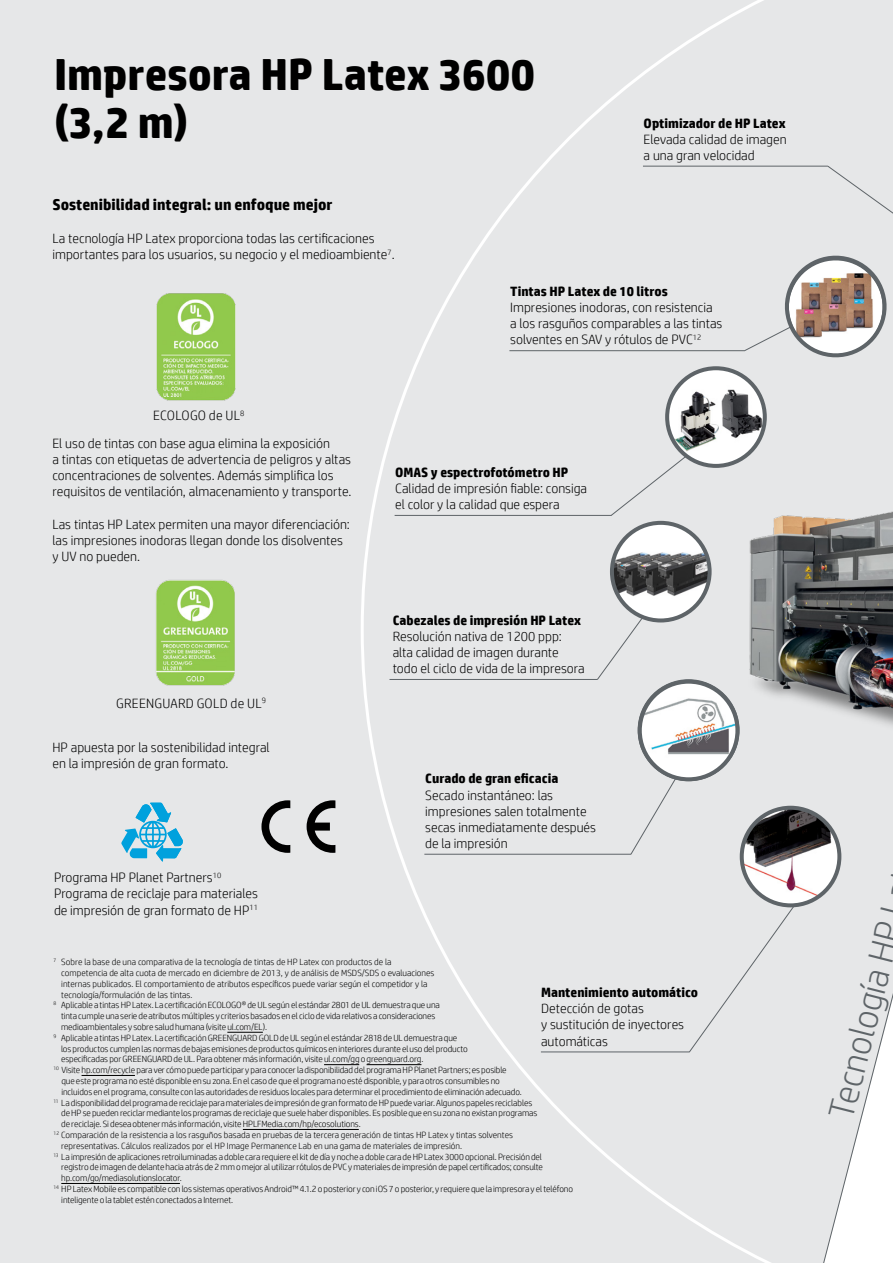
<style>
.page{position:relative;width:893px;height:1263px;background:#e6e7e8}
.page>*{position:absolute;margin:0;border:0;box-sizing:border-box;transform-origin:0 0}
.t1{font:700 45px/48px "HP Simplified";color:#000}
.t2{font:300 36px "HP Simplified";color:#5e6468}
.t3{font:700 15.75px "HP Simplified";color:#000}
.t4{font:300 13.5px/16.2px "HP Simplified";color:#000}
.t5{font:700 13.5px "HP Simplified";color:#000}
.t6{font:300 9px "HP Simplified";letter-spacing:-.01em;color:#000}
</style>
<div class="page">
<hr style="left:643px;top:166px;width:185px;height:1px;background:#5e6468">
<div style="left:827px;top:166px;width:66px;height:70px;background:#e6e7e8"></div>
<svg style="left:819px;top:825px;width:74px;height:438px"></svg>
<div style="left:144px;top:0;width:662px;height:1263px;background:#e6e7e8"></div>
<div style="left:95px;top:0;width:49px;height:1263px;background:#e6e7e8"></div>
<img style="left:741px;top:402px;width:152px;height:379px">
<hr style="left:227px;top:1032px;width:36px;height:1px;background:#000">
<hr style="left:324px;top:1064px;width:35px;height:1px;background:#000">
<hr style="left:367px;top:1064px;width:54px;height:1px;background:#000">
<hr style="left:82px;top:1075px;width:53px;height:1px;background:#000">
<hr style="left:243px;top:1129px;width:116px;height:1px;background:#000">
<hr style="left:61px;top:1183px;width:119px;height:1px;background:#000">
<svg style="left:744px;top:252px;width:146px;height:109px"></svg>
<img style="left:612px;top:523px;width:98px;height:97px;border-radius:49px">
<div style="left:610px;top:521px;width:102px;height:101px;border:4px solid #5e6468;border-radius:50%"></div>
<img style="left:640px;top:682px;width:97px;height:97px;border-radius:49px">
<div style="left:638px;top:680px;width:101px;height:101px;border:4px solid #5e6468;border-radius:50%"></div>
<img style="left:743px;top:808px;width:95px;height:97px">
<div style="left:740px;top:806px;width:101px;height:101px;border:4px solid #5e6468;border-radius:50%"></div>
<img style="left:667px;top:368px;width:98px;height:97px">
<div style="left:665px;top:366px;width:102px;height:102px;border:4px solid #5e6468;border-radius:50%"></div>
<img style="left:151px;top:286px;width:94px;height:123px">
<img style="left:149px;top:572px;width:91px;height:123px">
<svg style="left:261px;top:800px;width:29px;height:53px"></svg>
<svg style="left:307px;top:800px;width:28px;height:53px"></svg>
<svg style="left:121px;top:803px;width:62px;height:58px"></svg>
<h1 class="t1" style="left:54px;top:50px;width:483px">Impresora HP Latex 3600 (3,2 m)</h1>
<h3 class="t3" style="left:52px;top:195px;width:282px">Sostenibilidad integral: un enfoque mejor</h3>
<h3 class="t4" style="left:52px;top:230px;width:344px">La tecnología HP Latex proporciona todas las certificaciones importantes para los usuarios, su negocio y el medioambiente<sup>7</sup>.</h3>
<h3 class="t5" style="left:644px;top:115px;width:143px">Optimizador de HP Latex</h3>
<h3 class="t4" style="left:644px;top:131px;width:144px">Elevada calidad de imagen a una gran velocidad</h3>
<h3 class="t4" style="left:153px;top:407px;width:93px">ECOLOGO de UL<sup>8</sup></h3>
<h3 class="t4" style="left:53px;top:435px;width:301px">El uso de tintas con base agua elimina la exposición<br>a tintas con etiquetas de advertencia de peligros y altas concentraciones de solventes. Además simplifica los requisitos de ventilación, almacenamiento y transporte.</h3>
<h3 class="t4" style="left:53px;top:516px;width:299px">Las tintas HP Latex permiten una mayor diferenciación: las impresiones inodoras llegan donde los disolventes y UV no pueden.</h3>
<h3 class="t4" style="left:116px;top:695px;width:151px">GREENGUARD GOLD de UL<sup>9</sup></h3>
<h3 class="t4" style="left:53px;top:739px;width:219px">HP apuesta por la sostenibilidad integral en la impresión de gran formato.</h3>
<h3 class="t4" style="left:54px;top:869px;width:205px">Programa HP Planet Partners<sup>10<br></sup>Programa de reciclaje para materiales de impresión de gran formato de HP<sup>11</sup></h3>
<h3 class="t5" style="left:510px;top:283px;width:159px">Tintas HP Latex de 10 litros</h3>
<h3 class="t4" style="left:510px;top:299px;width:214px">Impresiones inodoras, con resistencia a los rasguños comparables a las tintas solventes en SAV y rótulos de PVC<sup>12</sup></h3>
<h3 class="t5" style="left:395px;top:464px;width:175px">OMAS y espectrofotómetro HP</h3>
<h3 class="t4" style="left:395px;top:480px;width:193px">Calidad de impresión fiable: consiga el color y la calidad que espera</h3>
<h3 class="t5" style="left:393px;top:612px;width:190px">Cabezales de impresión HP Latex</h3>
<h3 class="t4" style="left:393px;top:628px;width:194px">Resolución nativa de 1200 ppp: alta calidad de imagen durante todo el ciclo de vida de la impresora</h3>
<h3 class="t5" style="left:425px;top:771px;width:135px">Curado de gran eficacia</h3>
<h3 class="t4" style="left:425px;top:786px;width:172px">Secado instantáneo: las impresiones salen totalmente secas inmediatamente después de la impresión</h3>
<p class="t6" style="left:54px;top:957px;width:339px"><sup>7</sup> Sobre la base de una comparativa de la tecnología de tintas de HP Latex con productos de la</p>
<p class="t6" style="left:61px;top:968px;width:375px">competencia de alta cuota de mercado en diciembre de 2013, y de análisis de MSDS/SDS o evaluaciones</p>
<p class="t6" style="left:61px;top:978px;width:368px">internas publicados. El comportamiento de atributos específicos puede variar según el competidor y la</p>
<p class="t6" style="left:61px;top:989px;width:133px">tecnología/formulación de las tintas.</p>
<p class="t6" style="left:54px;top:1000px;width:388px"><sup>8</sup> Aplicable a tintas HP Latex. La certificación ECOLOGO® de UL según el estándar 2801 de UL demuestra que una</p>
<p class="t6" style="left:61px;top:1011px;width:376px">tinta cumple una serie de atributos múltiples y criterios basados en el ciclo de vida relativos a consideraciones</p>
<p class="t6" style="left:61px;top:1022px;width:208px">medioambientales y sobre salud humana (visite ul.com/EL).</p>
<p class="t6" style="left:54px;top:1032px;width:405px"><sup>9</sup> Aplicable a tintas HP Latex. La certificación GREENGUARD GOLD de UL según el estándar 2818 de UL demuestra que</p>
<p class="t6" style="left:61px;top:1043px;width:408px">los productos cumplen las normas de bajas emisiones de productos químicos en interiores durante el uso del producto</p>
<p class="t6" style="left:61px;top:1054px;width:364px">especificadas por GREENGUARD de UL. Para obtener más información, visite ul.com/gg o greenguard.org.</p>
<p class="t6" style="left:54px;top:1065px;width:455px"><sup>10</sup> Visite hp.com/recycle para ver cómo puede participar y para conocer la disponibilidad del programa HP Planet Partners; es posible</p>
<p class="t6" style="left:61px;top:1076px;width:440px">que este programa no esté disponible en su zona. En el caso de que el programa no esté disponible, y para otros consumibles no</p>
<p class="t6" style="left:61px;top:1086px;width:462px">incluidos en el programa, consulte con las autoridades de residuos locales para determinar el procedimiento de eliminación adecuado.</p>
<p class="t6" style="left:54px;top:1097px;width:480px"><sup>11</sup> La disponibilidad del programa de reciclaje para materiales de impresión de gran formato de HP puede variar. Algunos papeles reciclables</p>
<p class="t6" style="left:61px;top:1108px;width:478px">de HP se pueden reciclar mediante los programas de reciclaje que suele haber disponibles. Es posible que en su zona no existan programas</p>
<p class="t6" style="left:61px;top:1119px;width:301px">de reciclaje. Si desea obtener más información, visite HPLFMedia.com/hp/ecosolutions.</p>
<p class="t6" style="left:54px;top:1130px;width:461px"><sup>12</sup> Comparación de la resistencia a los rasguños basada en pruebas de la tercera generación de tintas HP Latex y tintas solventes</p>
<p class="t6" style="left:61px;top:1140px;width:403px">representativas. Cálculos realizados por el HP Image Permanence Lab en una gama de materiales de impresión.</p>
<p class="t6" style="left:54px;top:1151px;width:490px"><sup>13</sup> La impresión de aplicaciones retroiluminadas a doble cara requiere el kit de día y noche a doble cara de HP Latex 3000 opcional. Precisión del</p>
<p class="t6" style="left:61px;top:1162px;width:483px">registro de imagen de delante hacia atrás de 2 mm o mejor al utilizar rótulos de PVC y materiales de impresión de papel certificados; consulte</p>
<p class="t6" style="left:61px;top:1173px;width:122px">hp.com/go/mediasolutionslocator.</p>
<p class="t6" style="left:54px;top:1184px;width:521px"><sup>14</sup> HP Latex Mobile es compatible con los sistemas operativos Android™ 4.1.2 o posterior y con iOS 7 o posterior, y requiere que la impresora y el teléfono</p>
<p class="t6" style="left:61px;top:1194px;width:173px">inteligente o la tablet estén conectados a Internet.</p>
<h3 class="t5" style="left:541px;top:984px;width:158px">Mantenimiento automático</h3>
<h3 class="t4" style="left:541px;top:1000px;width:145px">Detección de gotas<br>y sustitución de inyectores automáticas</h3>
<h2 class="t2" style="left:821px;top:1113px;width:204px;rotate:-76deg">Tecnología HP</h2>
</div>
